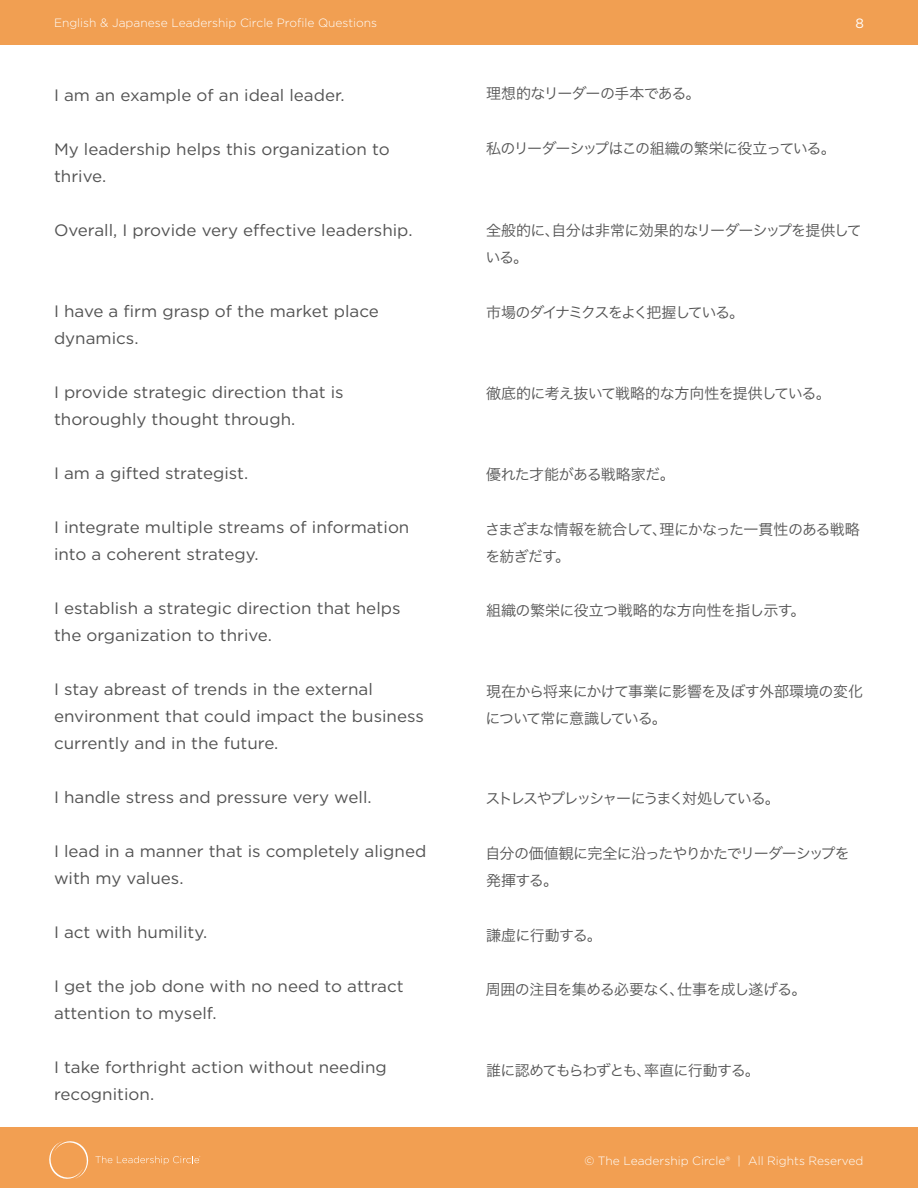
<style>
.page{position:relative;width:918px;height:1188px;background:#fff}
.page>*{position:absolute;margin:0;border:0;box-sizing:border-box;transform-origin:0 0}
.paragraph_body{font:16.5px/27px "Gotham";color:#535353}
.Paragraph_Body_Chine{font:15px/27px "Hira Kaku Pro W3";letter-spacing:-.055em;color:#535353}
.Paragraph_Body_Chine-2{font:15px "Hira Kaku Pro W3";letter-spacing:-.035em;color:#535353}
.Paragraph_Body_Chine-3{font:15px "Hira Kaku Pro W3";letter-spacing:-.12em;color:#535353}
.Paragraph_Body_Chine-4{font:15px "Hira Kaku Pro W3";letter-spacing:-.03em;color:#535353}
.Paragraph_Body_Chine-5{font:15px "Hira Kaku Pro W3";letter-spacing:-.075em;color:#535353}
.t1{font:13.5px "Gotham";color:#fff}
.t2{font:300 12px "Gotham";color:#feffff}
</style>
<div class="page">
<div style="left:0;top:1128px;width:918px;height:60px;background:#f29f52"></div>
<div style="left:0;top:0;width:918px;height:44px;background:#f19f52"></div>
<svg style="left:49px;top:1141px;width:151px;height:38px"></svg>
<p class="t2" style="left:54px;top:15px;width:325px">English &amp; Japanese Leadership Circle Profile Questions</p>
<p class="t1" style="left:855px;top:15px;width:10px">8</p>
<p class="paragraph_body" style="left:54px;top:81px;width:292px">I am an example of an ideal leader.</p>
<p class="paragraph_body" style="left:54px;top:135px;width:337px">My leadership helps this organization to thrive.</p>
<p class="paragraph_body" style="left:54px;top:216px;width:360px">Overall, I provide very effective leadership.</p>
<p class="paragraph_body" style="left:54px;top:297px;width:326px">I have a firm grasp of the market place dynamics.</p>
<p class="paragraph_body" style="left:54px;top:378px;width:291px">I provide strategic direction that is thoroughly thought through.</p>
<p class="paragraph_body" style="left:54px;top:459px;width:196px">I am a gifted strategist.</p>
<p class="paragraph_body" style="left:54px;top:513px;width:357px">I integrate multiple streams of information into a coherent strategy.</p>
<p class="paragraph_body" style="left:54px;top:594px;width:348px">I establish a strategic direction that helps the organization to thrive.</p>
<p class="paragraph_body" style="left:54px;top:675px;width:371px">I stay abreast of trends in the external environment that could impact the business currently and in the future.</p>
<p class="paragraph_body" style="left:54px;top:783px;width:319px">I handle stress and pressure very well.</p>
<p class="paragraph_body" style="left:54px;top:837px;width:374px">I lead in a manner that is completely aligned with my values.</p>
<p class="paragraph_body" style="left:54px;top:918px;width:155px">I act with humility.</p>
<p class="paragraph_body" style="left:54px;top:972px;width:351px">I get the job done with no need to attract attention to myself.</p>
<p class="paragraph_body" style="left:54px;top:1053px;width:334px">I take forthright action without needing recognition.</p>
<p class="Paragraph_Body_Chine-4" style="left:486px;top:80px;width:216px">理想的なリーダーの手本である。</p>
<p class="Paragraph_Body_Chine" style="left:486px;top:134px;width:351px">私のリーダーシップはこの組織の繁栄に役立っている。</p>
<p class="Paragraph_Body_Chine" style="left:485px;top:216px;width:378px">全般的に、自分は非常に効果的なリーダーシップを提供している。</p>
<p class="Paragraph_Body_Chine-3" style="left:486px;top:299px;width:260px">市場のダイナミクスをよく把握している。</p>
<p class="Paragraph_Body_Chine-2" style="left:486px;top:380px;width:346px">徹底的に考え抜いて戦略的な方向性を提供している。</p>
<p class="Paragraph_Body_Chine-2" style="left:486px;top:461px;width:190px">優れた才能がある戦略家だ。</p>
<p class="Paragraph_Body_Chine" style="left:485px;top:514px;width:376px">さまざまな情報を統合して、理にかなった一貫性のある戦略を紡ぎだす。</p>
<p class="Paragraph_Body_Chine-4" style="left:486px;top:597px;width:321px">組織の繁栄に役立つ戦略的な方向性を指し示す。</p>
<p class="Paragraph_Body_Chine" style="left:486px;top:677px;width:379px">現在から将来にかけて事業に影響を及ぼす外部環境の変化について常に意識している。</p>
<p class="Paragraph_Body_Chine-3" style="left:485px;top:785px;width:296px">ストレスやプレッシャーにうまく対処している。</p>
<p class="Paragraph_Body_Chine" style="left:485px;top:839px;width:366px">自分の価値観に完全に沿ったやりかたでリーダーシップを発揮する。</p>
<p class="Paragraph_Body_Chine-2" style="left:486px;top:922px;width:117px">謙虚に行動する。</p>
<p class="Paragraph_Body_Chine" style="left:486px;top:975px;width:322px">周囲の注目を集める必要なく、仕事を成し遂げる。</p>
<p class="Paragraph_Body_Chine-5" style="left:486px;top:1057px;width:275px">誰に認めてもらわずとも、率直に行動する。</p>
<p class="t2" style="left:584px;top:1153px;width:281px">© The Leadership Circle® | All Rights Reserved</p>
</div>
